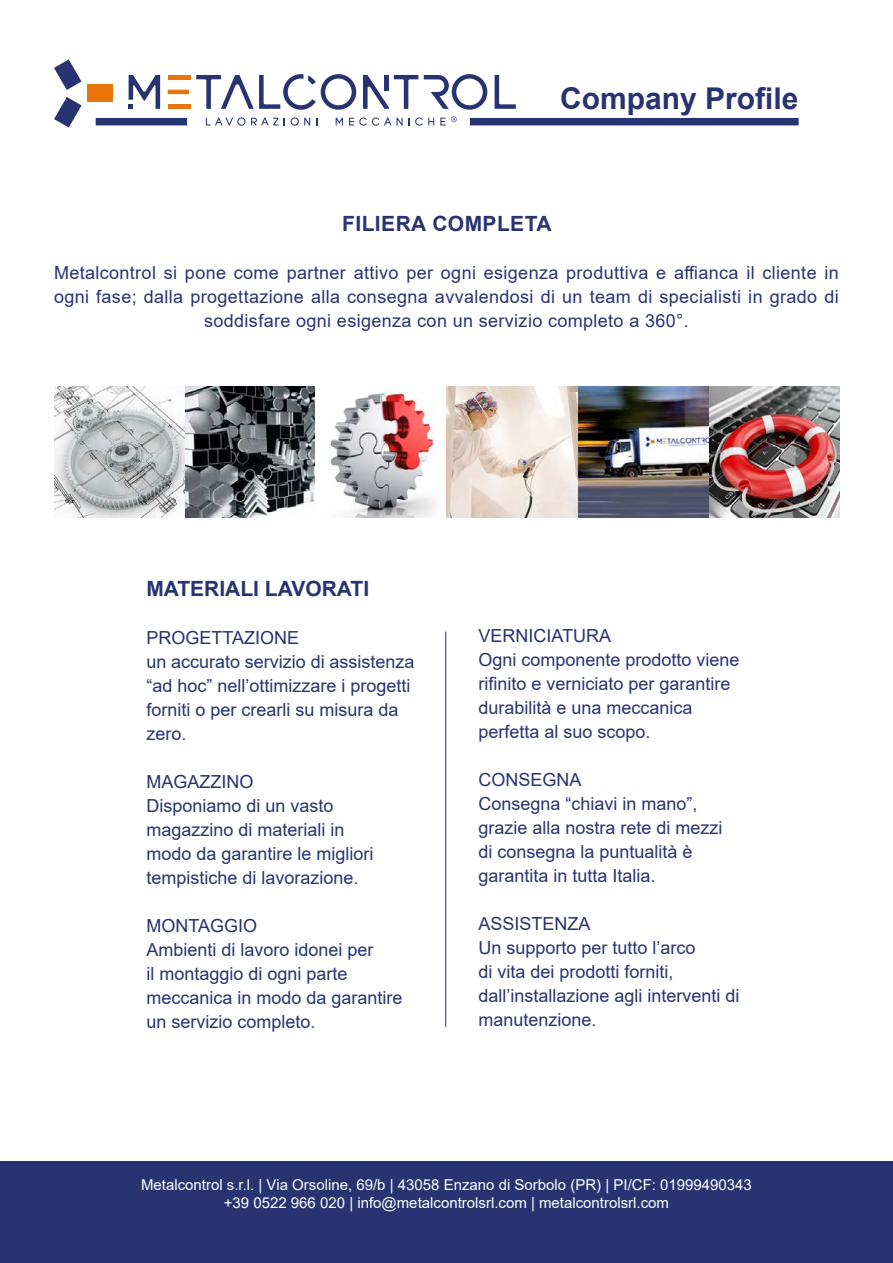
<style>
.page{position:relative;width:893px;height:1263px;background:#fff}
.page>*{position:absolute;margin:0;border:0;box-sizing:border-box;transform-origin:0 0}
.t1{font:700 30px "Arial";color:#283371}
.t2{font:700 21px "Arial";color:#283371}
.t3{font:700 21px "Arial";letter-spacing:.02em;color:#283371}
.t4{font:18px/24px "Arial";color:#283371}
.t5{font:18px/24px "Arial";letter-spacing:.02em;color:#283371;text-align:center}
.t6{font:15px/18px "Arial";color:#fff;text-align:center}
</style>
<div class="page">
<svg style="left:54px;top:59px;width:28px;height:31px"></svg>
<svg style="left:54px;top:97px;width:28px;height:31px"></svg>
<div style="left:88px;top:85px;width:25px;height:17px;background:#e87308"></div>
<svg style="left:495px;top:75px;width:21px;height:34px"></svg>
<svg style="left:168px;top:90px;width:21px;height:4px"></svg>
<hr style="left:168px;top:75px;width:22px;height:4px;background:#e87308">
<div style="left:168px;top:104px;width:22px;height:5px;background:#e87308"></div>
<svg style="left:424px;top:74px;width:63px;height:36px"></svg>
<svg style="left:363px;top:75px;width:55px;height:34px"></svg>
<svg style="left:196px;top:74px;width:160px;height:36px"></svg>
<svg style="left:129px;top:75px;width:31px;height:34px"></svg>
<svg style="left:206px;top:117px;width:72px;height:9px"></svg>
<svg style="left:291px;top:117px;width:19px;height:9px"></svg>
<svg style="left:336px;top:118px;width:7px;height:7px"></svg>
<svg style="left:349px;top:117px;width:54px;height:9px"></svg>
<svg style="left:409px;top:117px;width:25px;height:9px"></svg>
<svg style="left:440px;top:116px;width:17px;height:9px"></svg>
<div style="left:470px;top:118px;width:329px;height:7px;background:#283371"></div>
<div style="left:96px;top:118px;width:91px;height:7px;background:#283371"></div>
<div style="left:0;top:1162px;width:893px;height:101px;background:#283371"></div>
<hr style="left:445px;top:631px;width:1px;height:396px;background:#283371">
<img style="left:54px;top:387px;width:785px;height:131px">
<h1 class="t1" style="left:560px;top:77px;width:240px">Company Profile</h1>
<p class="t3" style="left:342px;top:209px;width:211px">FILIERA COMPLETA</p>
<p class="t5" style="left:54px;top:261px;width:786px">Metalcontrol si pone come partner attivo per ogni esigenza produttiva e affianca il cliente in ogni fase; dalla progettazione alla consegna avvalendosi di un team di specialisti in grado di soddisfare ogni esigenza con un servizio completo a 360°.</p>
<p class="t2" style="left:146px;top:574px;width:224px">MATERIALI LAVORATI</p>
<p class="t4" style="left:146px;top:625px;width:270px">PROGETTAZIONE<br>un accurato servizio di assistenza “ad hoc” nell’ottimizzare i progetti forniti o per crearli su misura da zero.</p>
<p class="t4" style="left:146px;top:769px;width:229px">MAGAZZINO<br>Disponiamo di un vasto magazzino di materiali in modo da garantire le migliori tempistiche di lavorazione.</p>
<p class="t4" style="left:146px;top:913px;width:258px">MONTAGGIO<br>Ambienti di lavoro idonei per<br>il montaggio di ogni parte meccanica in modo da garantire un servizio completo.</p>
<p class="t4" style="left:478px;top:623px;width:263px">VERNICIATURA<br>Ogni componente prodotto viene rifinito e verniciato per garantire durabilità e una meccanica perfetta al suo scopo.</p>
<p class="t4" style="left:478px;top:767px;width:246px">CONSEGNA<br>Consegna “chiavi in mano”, grazie alla nostra rete di mezzi di consegna la puntualità è garantita in tutta Italia.</p>
<p class="t4" style="left:478px;top:911px;width:263px">ASSISTENZA<br>Un supporto per tutto l’arco<br>di vita dei prodotti forniti, dall’installazione agli interventi di manutenzione.</p>
<p class="t6" style="left:141px;top:1175px;width:612px">Metalcontrol s.r.l. | Via Orsoline, 69/b | 43058 Enzano di Sorbolo (PR) | PI/CF: 01999490343 +39 0522 966 020 | info@metalcontrolsrl.com | metalcontrolsrl.com</p>
</div>
